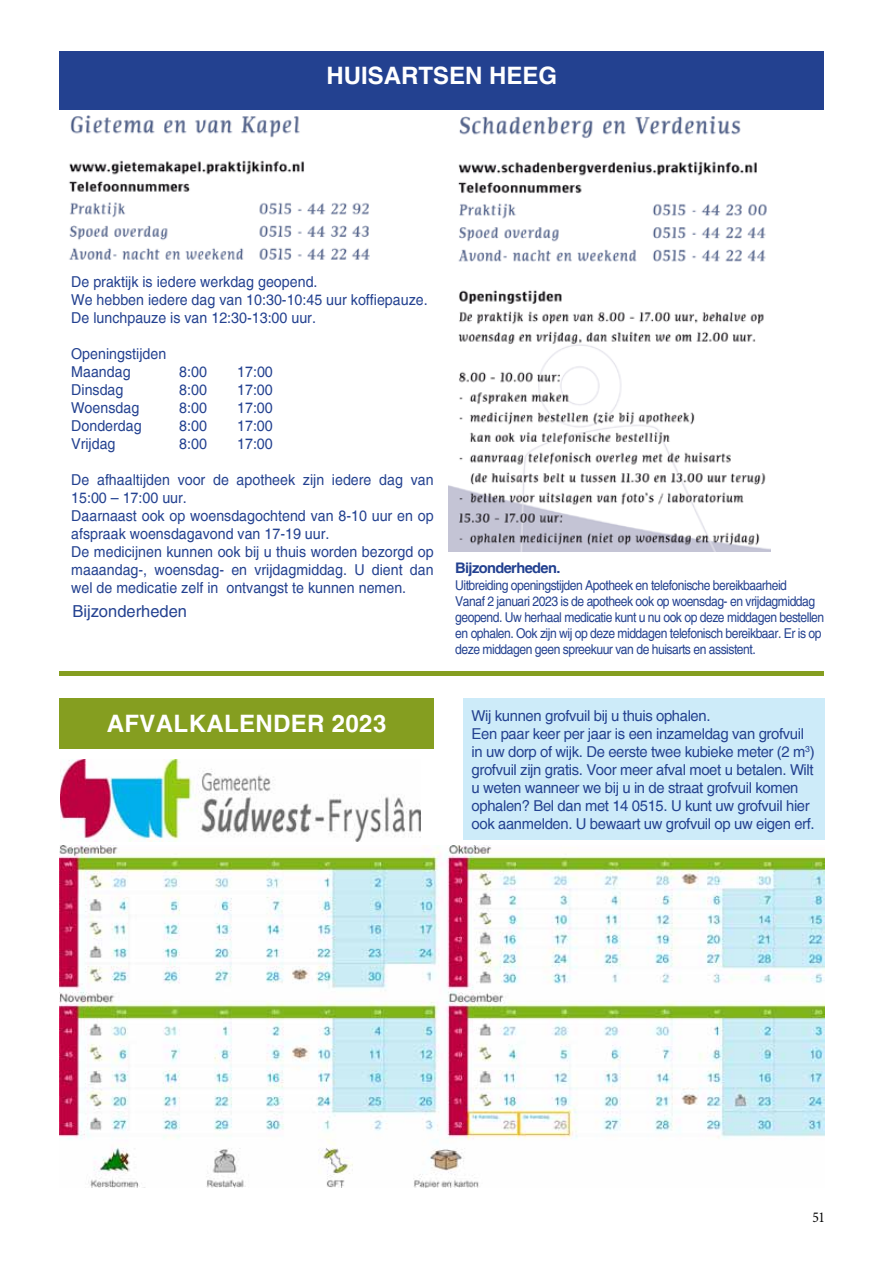
<style>
.page{position:relative;width:893px;height:1263px;background:#fff}
.page>*{position:absolute;margin:0;border:0;box-sizing:border-box;transform-origin:0 0}
.t1{font:700 24px "Helvetica";letter-spacing:.015em;color:#fff}
.t2{font:16.5px "Helvetica";color:#234190}
.t3{font:15px/18px "Helvetica";color:#234190;scale:.95 1}
.t4{font:15px/18px "Helvetica";letter-spacing:-.025em;color:#234190}
.t5{font:15px "Minion Pro";color:#000;scale:.9 1}
.t6{font:700 14.55px "Helvetica";letter-spacing:-.04em;color:#234190}
.t7{font:13.5px/16.2px "Helvetica";letter-spacing:-.04em;color:#234190;scale:.9 1}
</style>
<div class="page">
<div style="left:60px;top:671px;width:764px;height:5px;background:#859e20"></div>
<div style="left:60px;top:51px;width:764px;height:59px;background:#234190"></div>
<img style="left:448px;top:116px;width:322px;height:435px">
<img style="left:68px;top:116px;width:302px;height:144px">
<div style="left:60px;top:698px;width:374px;height:50px;background:#859e20"></div>
<img style="left:60px;top:759px;width:361px;height:82px">
<div style="left:463px;top:698px;width:361px;height:142px;background:#cdebf9"></div>
<img style="left:60px;top:845px;width:764px;height:342px">
<h1 class="t1" style="left:327px;top:61px;width:51px">HUISARTSEN</h1>
<h1 class="t1" style="left:489px;top:61px;width:17px">HEE</h1>
<h1 class="t1" style="left:539px;top:61px;width:20px">G</h1>
<p class="t3" style="left:71px;top:273px;width:377px">De praktijk is iedere werkdag geopend.<br>We hebben iedere dag van 10:30-10:45 uur koffiepauze.<br>De lunchpauze is van 12:30-13:00 uur.</p>
<p class="t3" style="left:71px;top:345px;width:102px">Openingstijden<br>Maandag</p>
<p class="t3" style="left:179px;top:363px;width:31px">8:00</p>
<p class="t3" style="left:237px;top:363px;width:39px">17:00</p>
<p class="t3" style="left:71px;top:381px;width:57px">Dinsdag</p>
<p class="t3" style="left:179px;top:381px;width:31px">8:00</p>
<p class="t3" style="left:237px;top:381px;width:39px">17:00</p>
<p class="t3" style="left:71px;top:399px;width:73px">Woensdag</p>
<p class="t3" style="left:179px;top:399px;width:31px">8:00</p>
<p class="t3" style="left:237px;top:399px;width:39px">17:00</p>
<p class="t3" style="left:71px;top:417px;width:76px">Donderdag</p>
<p class="t3" style="left:179px;top:417px;width:31px">8:00</p>
<p class="t3" style="left:237px;top:417px;width:39px">17:00</p>
<p class="t3" style="left:71px;top:435px;width:48px">Vrijdag</p>
<p class="t3" style="left:179px;top:435px;width:31px">8:00</p>
<p class="t3" style="left:237px;top:435px;width:39px">17:00</p>
<p class="t3" style="left:71px;top:471px;width:383px">De afhaaltijden voor de apotheek zijn iedere dag van 15:00 – 17:00 uur.<br>Daarnaast ook op woensdagochtend van 8-10 uur en op afspraak woensdagavond van 17-19 uur.<br>De medicijnen kunnen ook bij u thuis worden bezorgd op maaandag-, woensdag- en vrijdagmiddag. U dient dan wel de medicatie zelf in ontvangst te kunnen nemen.</p>
<p class="t2" style="left:72px;top:602px;width:116px">Bijzonderheden</p>
<p class="t6" style="left:455px;top:559px;width:107px">BIJZONDERHEDEN.</p>
<p class="t7" style="left:455px;top:577px;width:411px">Uitbreiding openingstijden Apotheek en telefonische bereikbaarheid<br>Vanaf 2 januari 2023 is de apotheek ook op woensdag- en vrijdagmiddag geopend. Uw herhaal medicatie kunt u nu ook op deze middagen bestellen en ophalen. Ook zijn wij op deze middagen telefonisch bereikbaar. Er is op deze middagen geen spreekuur van de huisarts en assistent.</p>
<h1 class="t1" style="left:107px;top:708px;width:18px">AFVALKALENDER</h1>
<h1 class="t1" style="left:332px;top:708px;width:56px">2023</h1>
<p class="t4" style="left:472px;top:707px;width:345px">Wij kunnen grofvuil bij u thuis ophalen.<br>Een paar keer per jaar is een inzameldag van grofvuil in uw dorp of wijk. De eerste twee kubieke meter (2 m<sup>3</sup>) grofvuil zijn gratis. Voor meer afval moet u betalen. Wilt u weten wanneer we bij u in de straat grofvuil komen ophalen? Bel dan met 14 0515. U kunt uw grofvuil hier ook aanmelden. U bewaart uw grofvuil op uw eigen erf.</p>
<p class="t5" style="left:812px;top:1207px;width:16px">51</p>
</div>
